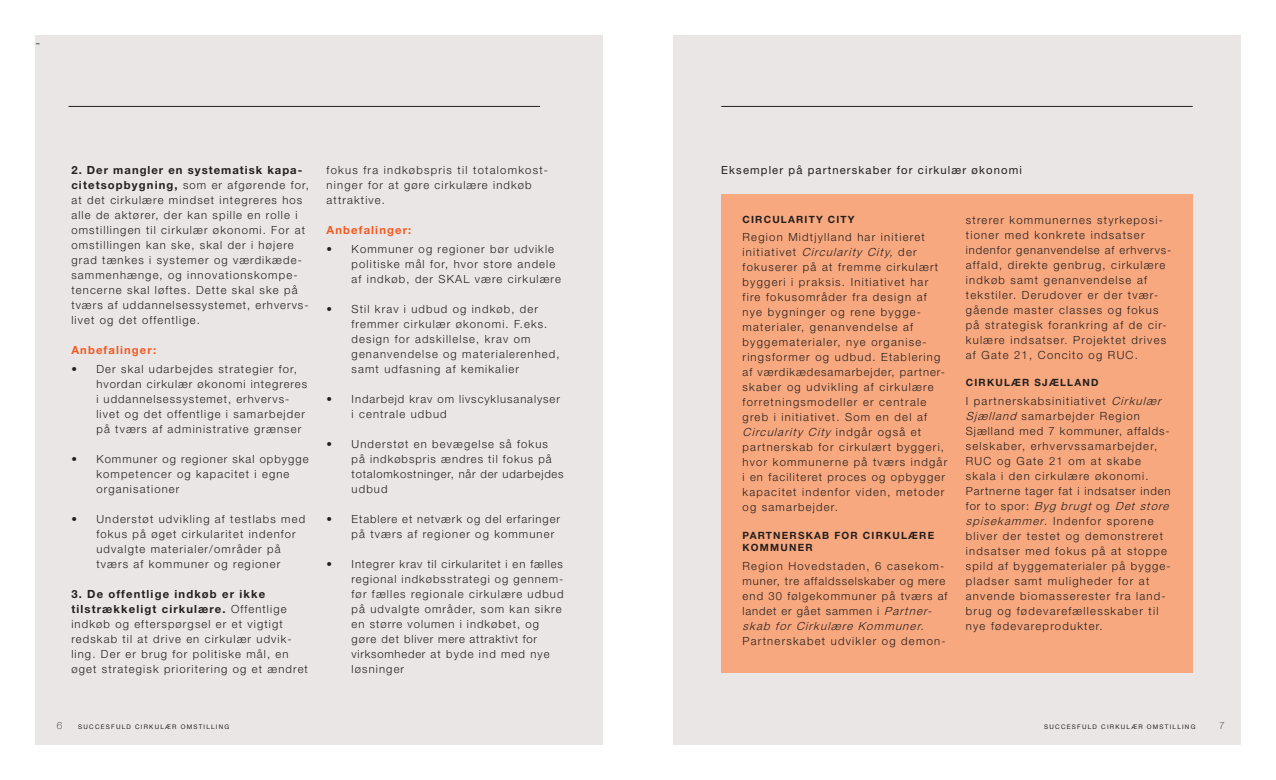
<style>
.page{position:relative;width:1276px;height:780px;background:#fff}
.page>*{position:absolute;margin:0;border:0;box-sizing:border-box;transform-origin:0 0}
.t1{font:15px "Times";color:#231f20}
.Ny_brødtekst{font:300 11.25px/15px "Helvetica Neue";letter-spacing:.1em;color:#231f20}
.Ny_brødtekst-2{font:300 11.25px/15px "Helvetica Neue";letter-spacing:.08em;color:#231f20}
.Ny_brødtekst-3{font:11.25px "Helvetica Neue";letter-spacing:.1em;color:#231f20}
.Ny_brødtekst-4{font:700 11.25px "Helvetica Neue";letter-spacing:.09em;color:#231f20}
.Ny_brødtekst-5{font:700 11.25px "Helvetica Neue";letter-spacing:.1em;color:#f15921}
.Mellemrubrik{font:700 10px/12.5px "Helvetica Neue";letter-spacing:.12em;color:#231f20}
.t2{font:100 10px "Helvetica Neue";color:#231f20}
.t3{font:6.25px "Helvetica Neue";letter-spacing:.2em;color:#231f20}
.s1{font-weight:700}
.s2{font-style:italic}
</style>
<div class="page">
<div style="left:673px;top:35px;width:567px;height:709px;background:#eae6e6"></div>
<div style="left:35px;top:35px;width:567px;height:709px;background:#eae6e6"></div>
<div style="left:721px;top:194px;width:471px;height:478px;background:#f8a87e"></div>
<hr style="left:69px;top:106px;width:471px;height:1px;background:#231f20">
<hr style="left:721px;top:106px;width:471px;height:1px;background:#231f20">
<p class="t1" style="left:35px;top:28px;width:6px">-</p>
<p class="Ny_brødtekst-4" style="left:71px;top:163px;width:232px">2. Der mangler en systematisk kapa-</p>
<p class="Ny_brødtekst" style="left:71px;top:177px;width:239px"><span class="s1">citetsopbygning,</span> som er afgørende for, at det cirkulære mindset integreres hos alle de aktører, der kan spille en rolle i omstillingen til cirkulær økonomi. For at omstillingen kan ske, skal der i højere grad tænkes i systemer og værdikæde&shy;sammenhænge, og innovationskompe&shy;tencerne skal løftes. Dette skal ske på tværs af uddannelsessystemet, erhvervs-</p>
<p class="Ny_brødtekst" style="left:71px;top:312px;width:130px">livet og det offentlige.</p>
<p class="Ny_brødtekst-5" style="left:71px;top:343px;width:86px">Anbefalinger:</p>
<p class="Ny_brødtekst" style="left:96px;top:361px;width:212px;text-indent:-25px">• Der skal udarbejdes strategier for, hvordan cirkulær økonomi integreres i uddannelsessystemet, erhvervs-</p>
<p class="Ny_brødtekst" style="left:96px;top:406px;width:210px">livet og det offentlige i samarbejder på tværs af administrative grænser</p>
<p class="Ny_brødtekst" style="left:96px;top:451px;width:214px;text-indent:-25px">• Kommuner og regioner skal opbygge kompetencer og kapacitet i egne organisationer</p>
<p class="Ny_brødtekst" style="left:96px;top:511px;width:210px;text-indent:-25px">• Understøt udvikling af testlabs med fokus på øget cirkularitet indenfor udvalgte materialer/områder på tværs af kommuner og regioner</p>
<p class="Ny_brødtekst" style="left:71px;top:586px;width:238px"><span class="s1">3. De offentlige indkøb er ikke tilstrækkeligt cirkulære.</span> Offentlige indkøb og efterspørgsel er et vigtigt redskab til at drive en cirkulær udvik&shy;ling. Der er brug for politiske mål, en øget strategisk prioritering og et ændret</p>
<p class="Ny_brødtekst" style="left:327px;top:162px;width:223px">fokus fra indkøbspris til totalomkost&shy;ninger for at gøre cirkulære indkøb</p>
<p class="Ny_brødtekst" style="left:327px;top:192px;width:60px">attraktive.</p>
<p class="Ny_brødtekst-5" style="left:327px;top:223px;width:86px">Anbefalinger:</p>
<p class="Ny_brødtekst" style="left:352px;top:241px;width:211px;text-indent:-25px">• Kommuner og regioner bør udvikle politiske mål for, hvor store andele af indkøb, der SKAL være cirkulære</p>
<p class="Ny_brødtekst" style="left:352px;top:301px;width:209px;text-indent:-25px">• Stil krav i udbud og indkøb, der fremmer cirkulær økonomi. F.eks. design for adskillelse, krav om genanvendelse og materialerenhed, samt udfasning af kemikalier</p>
<p class="Ny_brødtekst" style="left:352px;top:391px;width:210px;text-indent:-25px">• Indarbejd krav om livscyklusanalyser i centrale udbud</p>
<p class="Ny_brødtekst" style="left:352px;top:436px;width:213px;text-indent:-25px">• Understøt en bevægelse så fokus på indkøbspris ændres til fokus på totalomkostninger, når der udarbejdes udbud</p>
<p class="Ny_brødtekst-2" style="left:352px;top:511px;width:210px;text-indent:-25px">• Etablere et netværk og del erfaringer på tværs af regioner og kommuner</p>
<p class="Ny_brødtekst-2" style="left:327px;top:556px;width:238px;text-align:right">• Integrer krav til cirkularitet i en fælles regional indkøbsstrategi og gennem-</p>
<p class="Ny_brødtekst" style="left:352px;top:586px;width:213px">før fælles regionale cirkulære udbud på udvalgte områder, som kan sikre en større volumen i indkøbet, og gøre det bliver mere attraktivt for virksomheder at byde ind med nye løsninger</p>
<p class="Ny_brødtekst-3" style="left:721px;top:164px;width:302px">Eksempler på partnerskaber for cirkulær økonomi</p>
<p class="Mellemrubrik" style="left:742px;top:213px;width:114px">CIRCULARITY CITY</p>
<p class="Ny_brødtekst" style="left:742px;top:229px;width:184px">Region Midtjylland har initieret i n i t i a t i v e t <span class="s2">Circularity City,</span> d e r</p>
<p class="Ny_brødtekst" style="left:742px;top:259px;width:197px">fokuserer på at fremme cirkulært byggeri i praksis. Initiativet har fire fokusområder fra design af nye bygninger og rene bygge-</p>
<p class="Ny_brødtekst" style="left:742px;top:319px;width:172px">materialer, genanvendelse af</p>
<p class="Ny_brødtekst" style="left:742px;top:334px;width:206px">byggematerialer, nye organise&shy;ringsformer og udbud. Etablering af værdikædesamarbejder, partner&shy;skaber og udvikling af cirkulære forretningsmodeller er centrale greb i initiativet. Som en del af<br><span class="s2">Circularity City</span> i n d g å r o g s å e t partnerskab for cirkulært byggeri, hvor kommunerne på tværs indgår i en faciliteret proces og opbygger kapacitet indenfor viden, metoder og samarbejder.</p>
<p class="Mellemrubrik" style="left:742px;top:529px;width:193px">PARTNERSKAB FOR CIRKULÆRE<br>KOMMUNER</p>
<p class="Ny_brødtekst" style="left:742px;top:558px;width:206px">Region Hovedstaden, 6 casekom&shy;muner, tre affaldsselskaber og mere end 30 følgekommuner på tværs af landet er gået sammen i <span class="s2">Partner-</span></p>
<p class="Ny_brødtekst" style="left:742px;top:618px;width:204px"><span class="s2">skab for Cirkulære Kommuner.<br></span>Partnerskabet udvikler og demon-</p>
<p class="Ny_brødtekst" style="left:966px;top:212px;width:198px">strerer kommunernes styrkeposi&shy;tioner med konkrete indsatser</p>
<p class="Ny_brødtekst-2" style="left:966px;top:242px;width:207px">indenfor genanvendelse af erhvervs-</p>
<p class="Ny_brødtekst" style="left:966px;top:257px;width:202px">affald, direkte genbrug, cirkulære indkøb samt genanvendelse af tekstiler. Derudover er der tvær&shy;gående master classes og fokus på strategisk forankring af de cir&shy;kulære indsatser. Projektet drives af Gate 21, Concito og RUC.</p>
<p class="Mellemrubrik" style="left:966px;top:376px;width:134px">CIRKULÆR SJÆLLAND</p>
<p class="Ny_brødtekst" style="left:966px;top:393px;width:205px">I partnerskabsinitiativet <span class="s2">Cirkulær<br>Sjælland</span> samarbejder Region<br>Sjælland med 7 kommuner, affalds-</p>
<p class="Ny_brødtekst" style="left:966px;top:438px;width:208px">selskaber, erhvervssamarbejder,<br>RUC og Gate 21 om at skabe skala i den cirkulære økonomi.<br>Partnerne tager fat i indsatser inden f o r t o s p o r : <span class="s2">Byg brugt</span> o g <span class="s2">Det store spisekammer</span>. Indenfor sporene bliver der testet og demonstreret indsatser med fokus på at stoppe spild af byggematerialer på bygge-</p>
<p class="Ny_brødtekst" style="left:966px;top:573px;width:201px">pladser samt muligheder for at anvende biomasserester fra land&shy;brug og fødevarefællesskaber til nye fødevareprodukter.</p>
<p class="t2" style="left:57px;top:717px;width:7px">6</p>
<p class="t3" style="left:78px;top:722px;width:153px">SUCCESFULD CIRKULÆR OMSTILLING</p>
<p class="t3" style="left:1044px;top:722px;width:153px">SUCCESFULD CIRKULÆR OMSTILLING</p>
<p class="t2" style="left:1219px;top:717px;width:7px">7</p>
</div>
